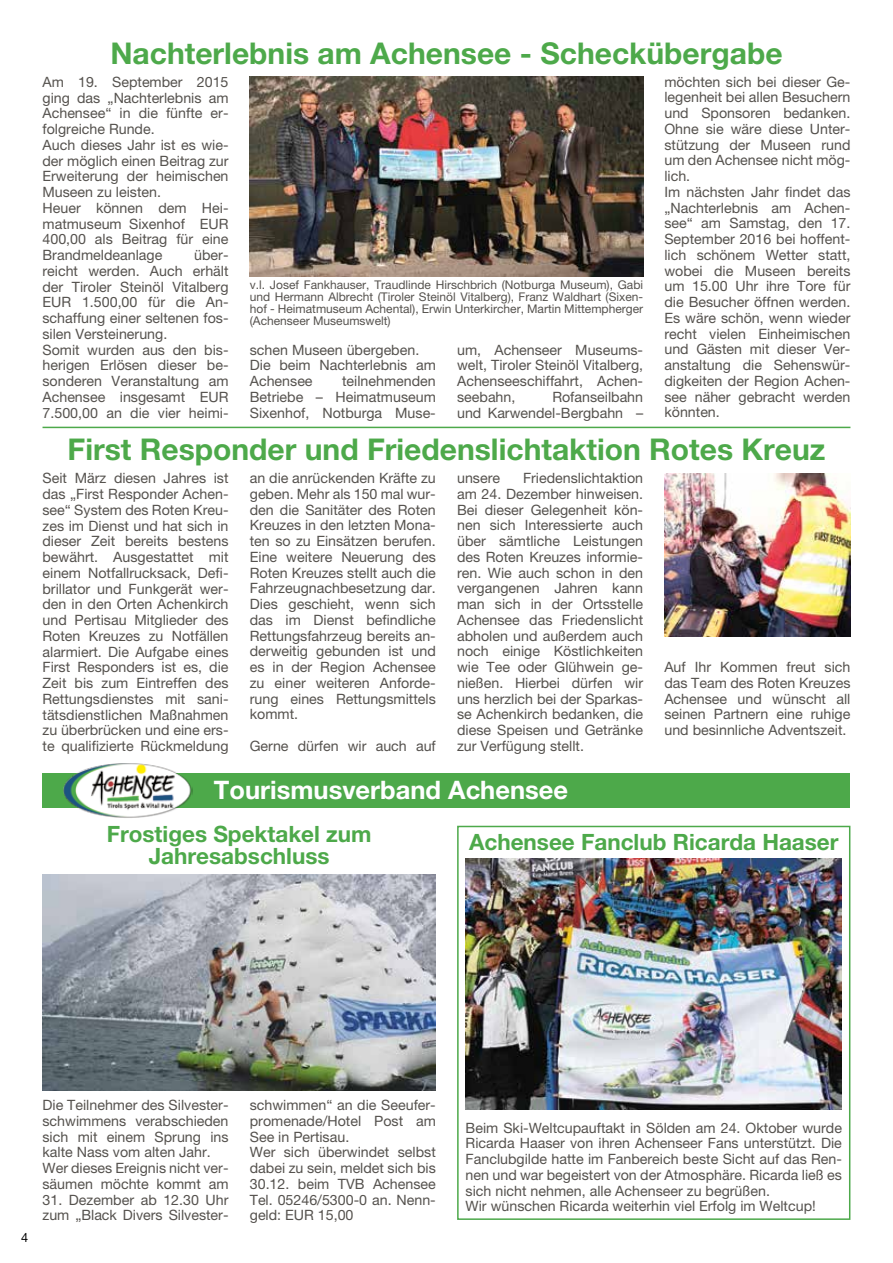
<style>
.page{position:relative;width:893px;height:1263px;background:#fff}
.page>*{position:absolute;margin:0;border:0;box-sizing:border-box;transform-origin:0 0}
.t1{font:700 30px "Helvetica Neue LT Pro";color:#4da94a}
.t2{font:700 25.5px "Helvetica Neue LT Pro";color:#fff}
.t3{font:700 22.5px/22.5px "Helvetica Neue LT Pro";color:#4da94a;text-align:center}
.t4{font:14.25px/15.8px "Helvetica Neue LT Pro";color:#55524e}
.t5{font:12.75px "Helvetica Neue LT Pro";color:#000}
.t6{font:12px/12px "Helvetica Neue LT Pro";color:#55524e;text-align:justify}
</style>
<div class="page">
<div style="left:43px;top:774px;width:807px;height:34px;background:#4da94a"></div>
<img style="left:64px;top:763px;width:129px;height:55px">
<div style="left:457px;top:826px;width:393px;height:394px;background:#fff;border:2px solid #4da94a"></div>
<img style="left:466px;top:859px;width:376px;height:251px">
<img style="left:250px;top:77px;width:393px;height:199px">
<img style="left:43px;top:875px;width:393px;height:216px">
<img style="left:664px;top:473px;width:186px;height:163px">
<hr style="left:43px;top:427px;width:807px;height:1px;background:#4da94a">
<h1 class="t1" style="left:110px;top:35px;width:674px">Nachterlebnis am Achensee - Scheckübergabe</h1>
<p class="t4" style="left:43px;top:74px;width:188px">Am 19. September 2015 ging das „Nachterlebnis am<br>Achensee“ in die fünfte er&shy;folgreiche Runde.<br>Auch dieses Jahr ist es wie&shy;der möglich einen Beitrag zur<br>Erweiterung der heimischen<br>Museen zu leisten.<br>Heuer können dem Hei&shy;matmuseum Sixenhof EUR<br>400,00 als Beitrag für eine<br>Brandmeldeanlage</p>
<p class="t4" style="left:43px;top:247px;width:188px;text-indent:152px">über&shy;reicht werden. Auch erhält der Tiroler Steinöl Vitalberg<br>EUR 1.500,00 für die An&shy;schaffung einer seltenen fos&shy;silen Versteinerung.<br>Somit wurden aus den bis&shy;herigen Erlösen dieser be&shy;sonderen Veranstaltung am<br>Achensee insgesamt EUR<br>7.500,00 an die vier heimi-</p>
<p class="t6" style="left:250px;top:279px;width:395px">v.l. Josef Fankhauser, Traudlinde Hirschbrich (Notburga Museum), Gabi und Hermann Albrecht (Tiroler Steinöl Vitalberg), Franz Waldhart (Sixen&shy;hof - Heimatmuseum Achental), Erwin Unterkircher, Martin Mittempherger (Achenseer Museumswelt)</p>
<p class="t4" style="left:250px;top:341px;width:188px">schen Museen übergeben.<br>Die beim Nachterlebnis am<br>Achensee</p>
<p class="t4" style="left:250px;top:373px;width:188px;text-align:justify;text-indent:92px">teilnehmenden Betriebe – Heimatmuseum Sixenhof, Notburga Muse-</p>
<p class="t4" style="left:457px;top:341px;width:188px;text-align:justify">um, Achenseer Museums&shy;welt, Tiroler Steinöl Vitalberg, Achenseeschiffahrt, Achen&shy;seebahn,</p>
<p class="t4" style="left:457px;top:389px;width:188px;text-align:right">Rofanseilbahn<br>und Karwendel-Bergbahn –</p>
<p class="t4" style="left:664px;top:74px;width:188px">möchten sich bei dieser Ge&shy;legenheit bei allen Besuchern und Sponsoren bedanken.<br>Ohne sie wäre diese Unter&shy;stützung der Museen rund um den Achensee nicht mög&shy;lich.<br>Im nächsten Jahr findet das „Nachterlebnis am Achen&shy;see“ am Samstag, den 17.<br>September 2016 bei hoffent&shy;lich schönem Wetter statt, wobei die Museen bereits um 15.00 Uhr ihre Tore für die Besucher öffnen werden.<br>Es wäre schön, wenn wieder recht vielen Einheimischen und Gästen mit dieser Ver&shy;anstaltung die Sehenswür&shy;digkeiten der Region Achen&shy;see näher gebracht werden könnten.</p>
<h1 class="t1" style="left:68px;top:431px;width:759px">First Responder und Friedenslichtaktion Rotes Kreuz</h1>
<p class="t4" style="left:43px;top:470px;width:188px;text-align:justify">Seit März diesen Jahres ist das „First Responder Achen&shy;see“ System des Roten Kreu&shy;zes im Dienst und hat sich in dieser Zeit bereits bestens bewährt. Ausgestattet mit einem Notfallrucksack, Defi&shy;brillator und Funkgerät wer&shy;den in den Orten Achenkirch und Pertisau Mitglieder des Roten Kreuzes zu Notfällen alarmiert. Die Aufgabe eines First Responders ist es, die Zeit bis zum Eintreffen des Rettungsdienstes mit sani&shy;tätsdienstlichen Maßnahmen zu überbrücken und eine ers&shy;te qualifizierte Rückmeldung</p>
<p class="t4" style="left:250px;top:470px;width:188px;text-align:justify">an die anrückenden Kräfte zu geben. Mehr als 150 mal wur&shy;den die Sanitäter des Roten Kreuzes in den letzten Mona&shy;ten so zu Einsätzen berufen.<br>Eine weitere Neuerung des Roten Kreuzes stellt auch die Fahrzeugnachbesetzung dar.<br>Dies geschieht, wenn sich das im Dienst befindliche Rettungsfahrzeug bereits an&shy;derweitig gebunden ist und es in der Region Achensee zu einer weiteren Anforde&shy;rung eines Rettungsmittels kommt.</p>
<p class="t4" style="left:457px;top:470px;width:188px;text-align:justify;text-indent:66px">Friedenslichtaktion am 24. Dezember hinweisen.<br>Bei dieser Gelegenheit kön&shy;nen sich Interessierte auch über sämtliche Leistungen des Roten Kreuzes informie&shy;ren. Wie auch schon in den vergangenen Jahren kann man sich in der Ortsstelle Achensee das Friedenslicht abholen und außerdem auch noch einige Köstlichkeiten wie Tee oder Glühwein ge&shy;nießen. Hierbei dürfen wir uns herzlich bei der Sparkas&shy;se Achenkirch bedanken, die diese Speisen und Getränke zur Verfügung stellt.</p>
<p class="t4" style="left:457px;top:470px;width:45px">unsere</p>
<p class="t4" style="left:664px;top:659px;width:188px;text-align:justify">Auf Ihr Kommen freut sich das Team des Roten Kreuzes Achensee und wünscht all seinen Partnern eine ruhige und besinnliche Adventszeit.</p>
<p class="t4" style="left:250px;top:738px;width:188px">Gerne dürfen wir auch auf</p>
<h2 class="t2" style="left:214px;top:774px;width:356px">Tourismusverband Achensee</h2>
<h3 class="t3" style="left:469px;top:830px;width:371px">Achensee Fanclub Ricarda Haaser</h3>
<h3 class="t3" style="left:107px;top:822px;width:266px">Frostiges Spektakel zum<br>Jahresabschluss</h3>
<p class="t5" style="left:21px;top:1229px;width:9px">4</p>
<p class="t4" style="left:43px;top:1097px;width:188px">Die Teilnehmer des Silvester&shy;schwimmens verabschieden sich mit einem Sprung ins kalte Nass vom alten Jahr.<br>Wer dieses Ereignis nicht ver&shy;säumen möchte kommt am</p>
<p class="t4" style="left:43px;top:1191px;width:188px">31. Dezember ab 12.30 Uhr zum „Black Divers Silvester-</p>
<p class="t4" style="left:250px;top:1097px;width:188px">schwimmen“ an die Seeufer&shy;promenade/Hotel Post am<br>See in Pertisau.<br>Wer sich überwindet selbst dabei zu sein, meldet sich bis<br>30.12. beim TVB Achensee<br>Tel. 05246/5300-0 an. Nenn&shy;geld: EUR 15,00</p>
<p class="t4" style="left:466px;top:1119px;width:378px">Beim Ski-Weltcupauftakt in Sölden am 24. Oktober wurde Ricarda Haaser von ihren Achenseer Fans unterstützt. Die Fanclubgilde hatte im Fanbereich beste Sicht auf das Ren&shy;nen und war begeistert von der Atmosphäre. Ricarda ließ es sich nicht nehmen, alle Achenseer zu begrüßen.<br>Wir wünschen Ricarda weiterhin viel Erfolg im Weltcup!</p>
</div>
